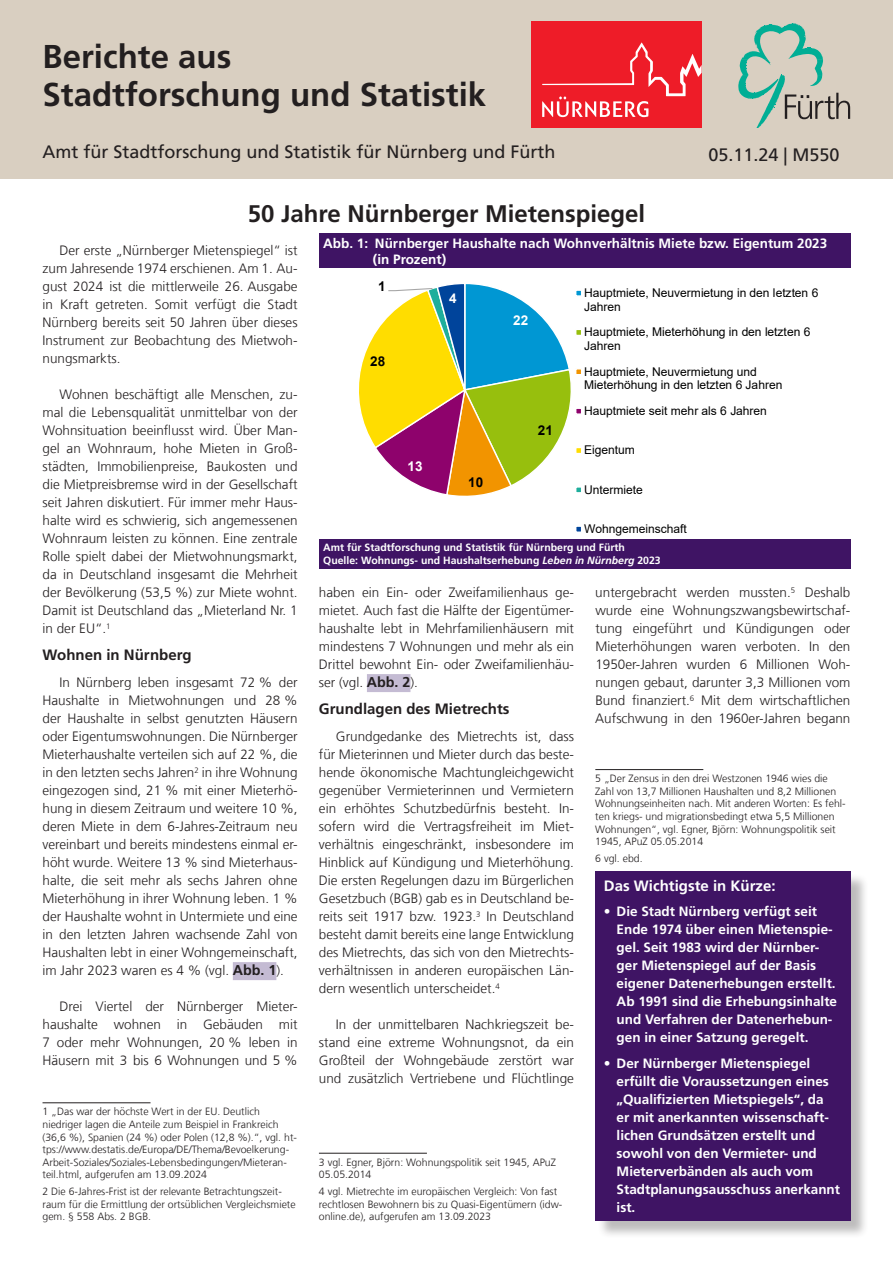
<style>
.page{position:relative;width:893px;height:1263px;background:#fff}
.page>*{position:absolute;margin:0;border:0;box-sizing:border-box;transform-origin:0 0}
.t1{font:700 33px/37.5px "Frutiger LT Com";color:#231f20}
.t2{font:700 24px "Frutiger LT Com";color:#231f20}
.t3{font:18px "Frutiger LT Com";color:#231f20}
.t4{font:700 15px "Frutiger LT Com";color:#231f20}
.t5{font:700 15px "Frutiger LT Com";color:#fff}
.t6{font:300 13.5px/18px "Frutiger LT Com";color:#231f20;text-align:justify}
.t7{font:700 13.5px/18px "Frutiger LT Com";color:#fff}
.t8{font:700 13.5px "Arial";color:#000}
.t9{font:700 13.5px "Arial";color:#fff}
.t10{font:12px/13.8px "Arial";letter-spacing:-.005em;color:#000}
.t11{font:300 10.5px/12.6px "Frutiger LT Com";color:#231f20}
.t12{font:700 10.5px/12.6px "Frutiger LT Com";color:#fff}
.s1{font-weight:700;font-size:14.25px}
.s2{font-style:italic}
</style>
<div class="page">
<div style="left:0;top:0;width:893px;height:179px;background:#d9cfc1"></div>
<div style="left:531px;top:21px;width:171px;height:107px;background:#ee1c28"></div>
<svg style="left:542px;top:42px;width:160px;height:75px"></svg>
<svg style="left:738px;top:23px;width:112px;height:105px"></svg>
<div style="left:233px;top:962px;width:43px;height:18px;background:#c4bbd3"></div>
<hr style="left:43px;top:1102px;width:108px;height:1px;background:#231f20">
<hr style="left:595px;top:769px;width:108px;height:1px;background:#231f20">
<div style="left:367px;top:674px;width:43px;height:18px;background:#c4bbd3"></div>
<hr style="left:319px;top:1153px;width:108px;height:1px;background:#231f20">
<div style="left:598px;top:873px;width:271px;height:366px;background:#231f20;opacity:.3"></div>
<div style="left:595px;top:871px;width:255px;height:349px;background:#3f1464"></div>
<div style="left:319px;top:234px;width:531px;height:34px;background:#3f1464"></div>
<svg style="left:359px;top:284px;width:222px;height:212px"></svg>
<div style="left:575px;top:486px;width:7px;height:7px;border:1px solid #fff"></div>
<div style="left:575px;top:525px;width:7px;height:8px;background:#00449b;border:1px solid #fff"></div>
<div style="left:319px;top:539px;width:531px;height:29px;background:#3f1464"></div>
<h1 class="t1" style="left:43px;top:38px;width:445px">Berichte aus<br>Stadtforschung und Statistik</h1>
<h3 class="t3" style="left:43px;top:141px;width:515px">Amt für Stadtforschung und Statistik für Nürnberg und Fürth</h3>
<h3 class="t3" style="left:708px;top:144px;width:133px">05.11.24 | M550</h3>
<h2 class="t2" style="left:248px;top:199px;width:399px">50 Jahre Nürnberger Mietenspiegel</h2>
<p class="t6" style="left:43px;top:242px;width:257px;text-indent:17px">Der erste „Nürnberger Mietenspiegel“ ist zum Jahresende 1974 erschienen. Am 1. Au&shy;gust 2024 ist die mittlerweile 26. Ausgabe in Kraft getreten. Somit verfügt die Stadt Nürnberg bereits seit 50 Jahren über dieses Instrument zur Beobachtung des Mietwoh&shy;nungsmarkts.</p>
<p class="t6" style="left:43px;top:386px;width:257px;text-indent:17px">Wohnen beschäftigt alle Menschen, zu&shy;mal die Lebensqualität unmittelbar von der Wohnsituation beeinflusst wird. Über Man&shy;gel an Wohnraum, hohe Mieten in Groß&shy;städten, Immobilienpreise, Baukosten und die Mietpreisbremse wird in der Gesellschaft seit Jahren diskutiert. Für immer mehr Haus&shy;halte wird es schwierig, sich angemessenen Wohnraum leisten zu können. Eine zentrale Rolle spielt dabei der Mietwohnungsmarkt, da in Deutschland insgesamt die Mehrheit der Bevölkerung (53,5 %) zur Miete wohnt.<br>Damit ist Deutschland das „Mieterland Nr. 1 in der EU“.<sup>1</sup></p>
<p class="t4" style="left:43px;top:646px;width:151px">Wohnen in Nürnberg</p>
<p class="t6" style="left:43px;top:674px;width:257px;text-indent:17px">In Nürnberg leben insgesamt 72 % der Haushalte in Mietwohnungen und 28 % der Haushalte in selbst genutzten Häusern oder Eigentumswohnungen. Die Nürnberger Mieterhaushalte verteilen sich auf 22 %, die in den letzten sechs Jahren<sup>2</sup> in ihre Wohnung eingezogen sind, 21 % mit einer Mieterhö&shy;hung in diesem Zeitraum und weitere 10 %, deren Miete in dem 6-Jahres-Zeitraum neu vereinbart und bereits mindestens einmal er&shy;höht wurde. Weitere 13 % sind Mieterhaus&shy;halte, die seit mehr als sechs Jahren ohne Mieterhöhung in ihrer Wohnung leben. 1 % der Haushalte wohnt in Untermiete und eine in den letzten Jahren wachsende Zahl von Haushalten lebt in einer Wohngemeinschaft, im Jahr 2023 waren es 4 % (vgl. <span class="s1">Abb. 1</span>).</p>
<p class="t6" style="left:43px;top:998px;width:257px;text-indent:17px">Drei Viertel der Nürnberger Mieter&shy;haushalte wohnen in Gebäuden mit 7 oder mehr Wohnungen, 20 % leben in Häusern mit 3 bis 6 Wohnungen und 5 %</p>
<p class="t11" style="left:43px;top:1105px;width:256px">1 „Das war der höchste Wert in der EU. Deutlich niedriger lagen die Anteile zum Beispiel in Frankreich (36,6 %), Spanien (24 %) oder Polen (12,8 %).“, vgl. ht&shy;tps://www.destatis.de/Europa/DE/Thema/Bevoelkerung-Arbeit-Soziales/Soziales-Lebensbedingungen/Mieteran&shy;teil.html, aufgerufen am 13.09.2024</p>
<p class="t11" style="left:43px;top:1185px;width:255px">2 Die 6-Jahres-Frist ist der relevante Betrachtungszeit&shy;raum für die Ermittlung der ortsüblichen Vergleichsmiete gem. § 558 Abs. 2 BGB.</p>
<p class="t7" style="left:373px;top:235px;width:456px;line-height:16.2px;text-indent:-50px">Abb. 1: Nürnberger Haushalte nach Wohnverhältnis Miete bzw. Eigentum 2023 (in Prozent)</p>
<p class="t8" style="left:378px;top:277px;width:9px">1</p>
<p class="t9" style="left:449px;top:289px;width:9px">4</p>
<p class="t10" style="left:584px;top:286px;width:236px">Hauptmiete, Neuvermietung in den letzten 6<br>Jahren</p>
<p class="t10" style="left:584px;top:325px;width:228px">Hauptmiete, Mieterhöhung in den letzten 6<br>Jahren</p>
<p class="t10" style="left:584px;top:364px;width:200px">Hauptmiete, Neuvermietung und<br>Mieterhöhung in den letzten 6 Jahren</p>
<p class="t10" style="left:584px;top:404px;width:184px">Hauptmiete seit mehr als 6 Jahren</p>
<p class="t10" style="left:584px;top:443px;width:52px">Eigentum</p>
<p class="t10" style="left:584px;top:482px;width:60px">Untermiete</p>
<p class="t10" style="left:584px;top:522px;width:104px">Wohngemeinschaft</p>
<p class="t12" style="left:323px;top:541px;width:339px">Amt für Stadtforschung und Statistik für Nürnberg und Fürth<br>Quelle: Wohnungs- und Haushaltserhebung <span class="s2">Leben in Nürnberg</span> 2023</p>
<p class="t9" style="left:513px;top:310px;width:17px">22</p>
<p class="t8" style="left:370px;top:352px;width:17px">28</p>
<p class="t8" style="left:538px;top:421px;width:17px">21</p>
<p class="t9" style="left:407px;top:457px;width:17px">13</p>
<p class="t8" style="left:468px;top:472px;width:17px">10</p>
<p class="t6" style="left:319px;top:584px;width:257px">haben ein Ein- oder Zweifamilienhaus ge&shy;mietet. Auch fast die Hälfte der Eigentümer&shy;haushalte lebt in Mehrfamilienhäusern mit mindestens 7 Wohnungen und mehr als ein Drittel bewohnt Ein- oder Zweifamilienhäu&shy;ser (vgl. <span class="s1">Abb. 2</span>).</p>
<p class="t4" style="left:319px;top:700px;width:192px">Grundlagen des Mietrechts</p>
<p class="t6" style="left:319px;top:728px;width:257px;text-indent:17px">Grundgedanke des Mietrechts ist, dass für Mieterinnen und Mieter durch das beste&shy;hende ökonomische Machtungleichgewicht gegenüber Vermieterinnen und Vermietern ein erhöhtes Schutzbedürfnis besteht. In&shy;sofern wird die Vertragsfreiheit im Miet&shy;verhältnis eingeschränkt, insbesondere im Hinblick auf Kündigung und Mieterhöhung.<br>Die ersten Regelungen dazu im Bürgerlichen Gesetzbuch (BGB) gab es in Deutschland be&shy;reits seit 1917 bzw. 1923.<sup>3</sup> In Deutschland besteht damit bereits eine lange Entwicklung des Mietrechts, das sich von den Mietrechts&shy;verhältnissen in anderen europäischen Län&shy;dern wesentlich unterscheidet.<sup>4</sup></p>
<p class="t6" style="left:319px;top:1016px;width:257px;text-indent:17px">In der unmittelbaren Nachkriegszeit be&shy;stand eine extreme Wohnungsnot, da ein Großteil der Wohngebäude zerstört war und zusätzlich Vertriebene und Flüchtlinge</p>
<p class="t6" style="left:595px;top:584px;width:257px">untergebracht werden mussten.<sup>5</sup> Deshalb wurde eine Wohnungszwangsbewirtschaf&shy;tung eingeführt und Kündigungen oder Mieterhöhungen waren verboten. In den 1950er-Jahren wurden 6 Millionen Woh&shy;nungen gebaut, darunter 3,3 Millionen vom Bund finanziert.<sup>6</sup> Mit dem wirtschaftlichen Aufschwung in den 1960er-Jahren begann</p>
<p class="t11" style="left:595px;top:772px;width:252px">5 „Der Zensus in den drei Westzonen 1946 wies die Zahl von 13,7 Millionen Haushalten und 8,2 Millionen Wohnungseinheiten nach. Mit anderen Worten: Es fehl&shy;ten kriegs- und migrationsbedingt etwa 5,5 Millionen Wohnungen“, vgl. Egner, Björn: Wohnungspolitik seit 1945, APuZ 05.05.2014</p>
<p class="t11" style="left:595px;top:852px;width:49px">6 vgl. ebd.</p>
<p class="t5" style="left:604px;top:877px;width:173px">Das Wichtigste in Kürze:</p>
<p class="t7" style="left:617px;top:903px;width:222px;text-indent:-13px">• Die Stadt Nürnberg verfügt seit Ende 1974 über einen Mietenspie&shy;gel. Seit 1983 wird der Nürnber&shy;ger Mietenspiegel auf der Basis eigener Datenerhebungen erstellt.<br>Ab 1991 sind die Erhebungsinhalte und Verfahren der Datenerhebun&shy;gen in einer Satzung geregelt.</p>
<p class="t7" style="left:617px;top:1054px;width:225px;text-indent:-13px">• Der Nürnberger Mietenspiegel erfüllt die Voraussetzungen eines „Qualifizierten Mietspiegels“, da<br>er mit anerkannten wissenschaft&shy;lichen Grundsätzen erstellt und sowohl von den Vermieter- und<br>Mieterverbänden als auch vom<br>Stadtplanungsausschuss anerkannt ist.</p>
<p class="t11" style="left:319px;top:1156px;width:239px">3 vgl. Egner, Björn: Wohnungspolitik seit 1945, APuZ<br>05.05.2014</p>
<p class="t11" style="left:319px;top:1185px;width:245px">4 vgl. Mietrechte im europäischen Vergleich: Von fast rechtlosen Bewohnern bis zu Quasi-Eigentümern (idw&shy;online.de), aufgerufen am 13.09.2023</p>
</div>
